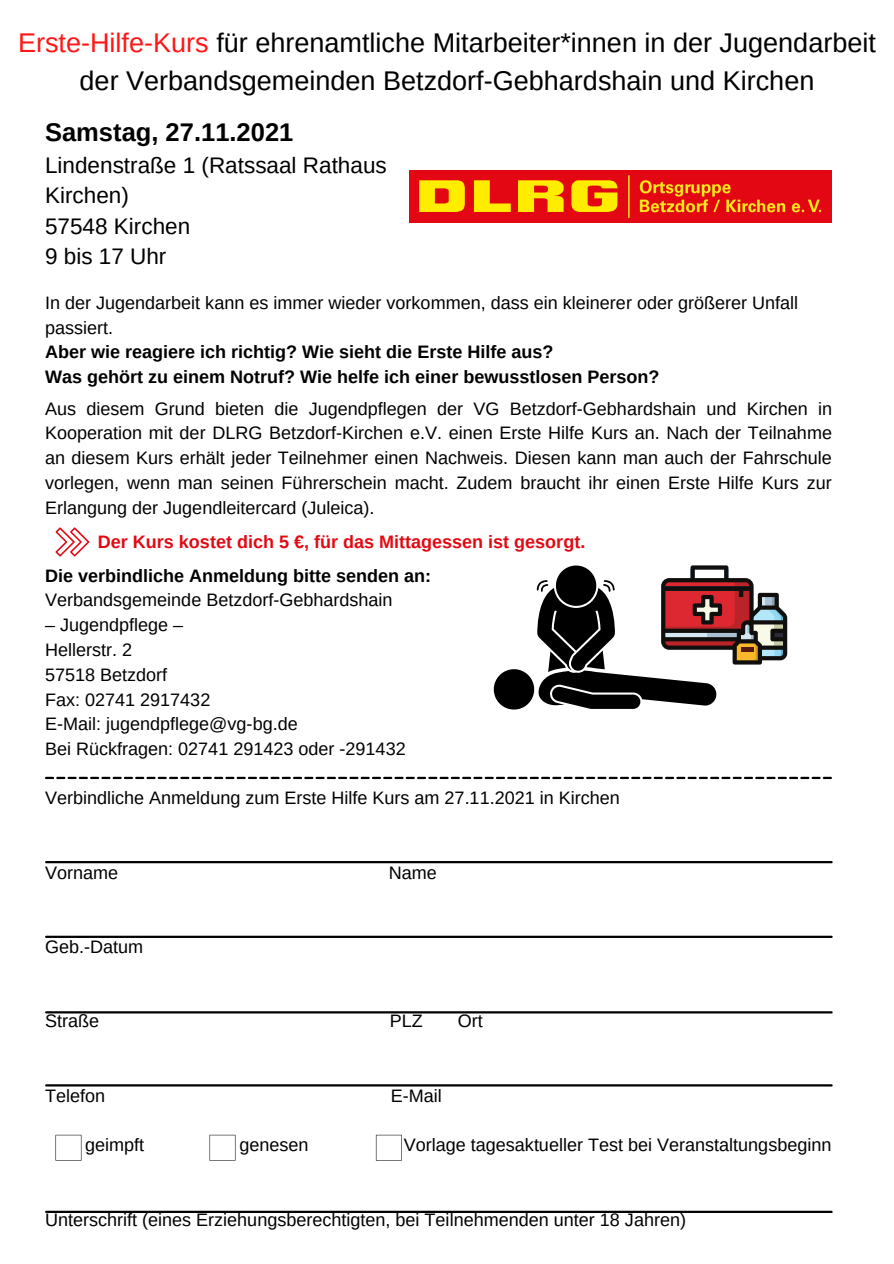
<style>
.page{position:relative;width:894px;height:1264px;background:#fff}
.page>*{position:absolute;margin:0;border:0;box-sizing:border-box;transform-origin:0 0}
.t1{font:27px/37.2px "Arimo";color:#000;text-align:center}
.t2{font:700 25.5px "Arimo";color:#000}
.t3{font:22.5px/30.5px "Arimo";color:#000}
.t4{font:18px/24.8px "Arimo";color:#000}
.t5{font:700 18px "Arimo";color:#000}
.t6{font:700 18px "Arimo";color:#e30913}
.s1{color:#ff1616}
</style>
<div class="page">
<hr style="left:46px;top:861px;width:785px;height:2px;background:#000">
<hr style="left:46px;top:935px;width:785px;height:3px;background:#000">
<hr style="left:46px;top:1011px;width:785px;height:2px;background:#000">
<hr style="left:46px;top:1084px;width:785px;height:2px;background:#000">
<hr style="left:46px;top:1210px;width:785px;height:2px;background:#000">
<svg style="left:45px;top:776px;width:786px;height:3px"></svg>
<svg style="left:493px;top:565px;width:294px;height:144px"></svg>
<img style="left:409px;top:170px;width:422px;height:52px">
<svg style="left:55px;top:527px;width:34px;height:29px"></svg>
<svg style="left:55px;top:1134px;width:26px;height:26px"></svg>
<svg style="left:209px;top:1134px;width:26px;height:26px"></svg>
<svg style="left:376px;top:1134px;width:25px;height:26px"></svg>
<p class="t1" style="left:18px;top:24px;width:859px"><span class="s1">Erste-Hilfe-Kurs</span> für ehrenamtliche Mitarbeiter*innen in der Jugendarbeit der Verbandsgemeinden Betzdorf-Gebhardshain und Kirchen</p>
<p class="t2" style="left:45px;top:118px;width:250px">Samstag, 27.11.2021</p>
<p class="t3" style="left:45px;top:150px;width:343px">Lindenstraße 1 (Ratssaal Rathaus<br>Kirchen)</p>
<p class="t3" style="left:45px;top:210px;width:147px">57548 Kirchen</p>
<p class="t3" style="left:45px;top:241px;width:123px">9 bis 17 Uhr</p>
<p class="t4" style="left:45px;top:290px;width:754px">In der Jugendarbeit kann es immer wieder vorkommen, dass ein kleinerer oder größerer Unfall passiert.</p>
<p class="t5" style="left:45px;top:342px;width:510px">Aber wie reagiere ich richtig? Wie sieht die Erste Hilfe aus?</p>
<p class="t5" style="left:45px;top:367px;width:615px">Was gehört zu einem Notruf? Wie helfe ich einer bewusstlosen Person?</p>
<p class="t4" style="left:45px;top:396px;width:788px;text-align:justify">Aus diesem Grund bieten die Jugendpflegen der VG Betzdorf-Gebhardshain und Kirchen in Kooperation mit der DLRG Betzdorf-Kirchen e.V. einen Erste Hilfe Kurs an. Nach der Teilnahme an diesem Kurs erhält jeder Teilnehmer einen Nachweis. Diesen kann man auch der Fahrschule vorlegen, wenn man seinen Führerschein macht. Zudem braucht ihr einen Erste Hilfe Kurs zur Erlangung der Jugendleitercard (Juleica).</p>
<p class="t6" style="left:98px;top:531px;width:489px">Der Kurs kostet dich 5 €, für das Mittagessen ist gesorgt.</p>
<p class="t5" style="left:45px;top:565px;width:387px">Die verbindliche Anmeldung bitte senden an:</p>
<p class="t4" style="left:45px;top:588px;width:349px">Verbandsgemeinde Betzdorf-Gebhardshain</p>
<p class="t4" style="left:45px;top:612px;width:140px">– Jugendpflege –</p>
<p class="t4" style="left:45px;top:637px;width:89px">Hellerstr. 2</p>
<p class="t4" style="left:45px;top:662px;width:124px">57518 Betzdorf</p>
<p class="t4" style="left:45px;top:687px;width:167px">Fax: 02741 2917432</p>
<p class="t4" style="left:45px;top:711px;width:254px">E-Mail: jugendpflege@vg-bg.de</p>
<p class="t4" style="left:45px;top:736px;width:362px">Bei Rückfragen: 02741 291423 oder -291432</p>
<p class="t4" style="left:45px;top:785px;width:576px">Verbindliche Anmeldung zum Erste Hilfe Kurs am 27.11.2021 in Kirchen</p>
<p class="t4" style="left:45px;top:860px;width:75px">Vorname</p>
<p class="t4" style="left:388px;top:860px;width:50px">Name</p>
<p class="t4" style="left:45px;top:934px;width:100px">Geb.-Datum</p>
<p class="t4" style="left:45px;top:1008px;width:56px">Straße</p>
<p class="t4" style="left:389px;top:1008px;width:35px">PLZ</p>
<p class="t4" style="left:457px;top:1008px;width:26px">Ort</p>
<p class="t4" style="left:45px;top:1083px;width:62px">Telefon</p>
<p class="t4" style="left:390px;top:1083px;width:53px">E-Mail</p>
<p class="t4" style="left:85px;top:1132px;width:61px">geimpft</p>
<p class="t4" style="left:239px;top:1132px;width:71px">genesen</p>
<p class="t4" style="left:403px;top:1132px;width:429px">Vorlage tagesaktueller Test bei Veranstaltungsbeginn</p>
<p class="t4" style="left:45px;top:1207px;width:642px">Unterschrift (eines Erziehungsberechtigten, bei Teilnehmenden unter 18 Jahren)</p>
</div>
